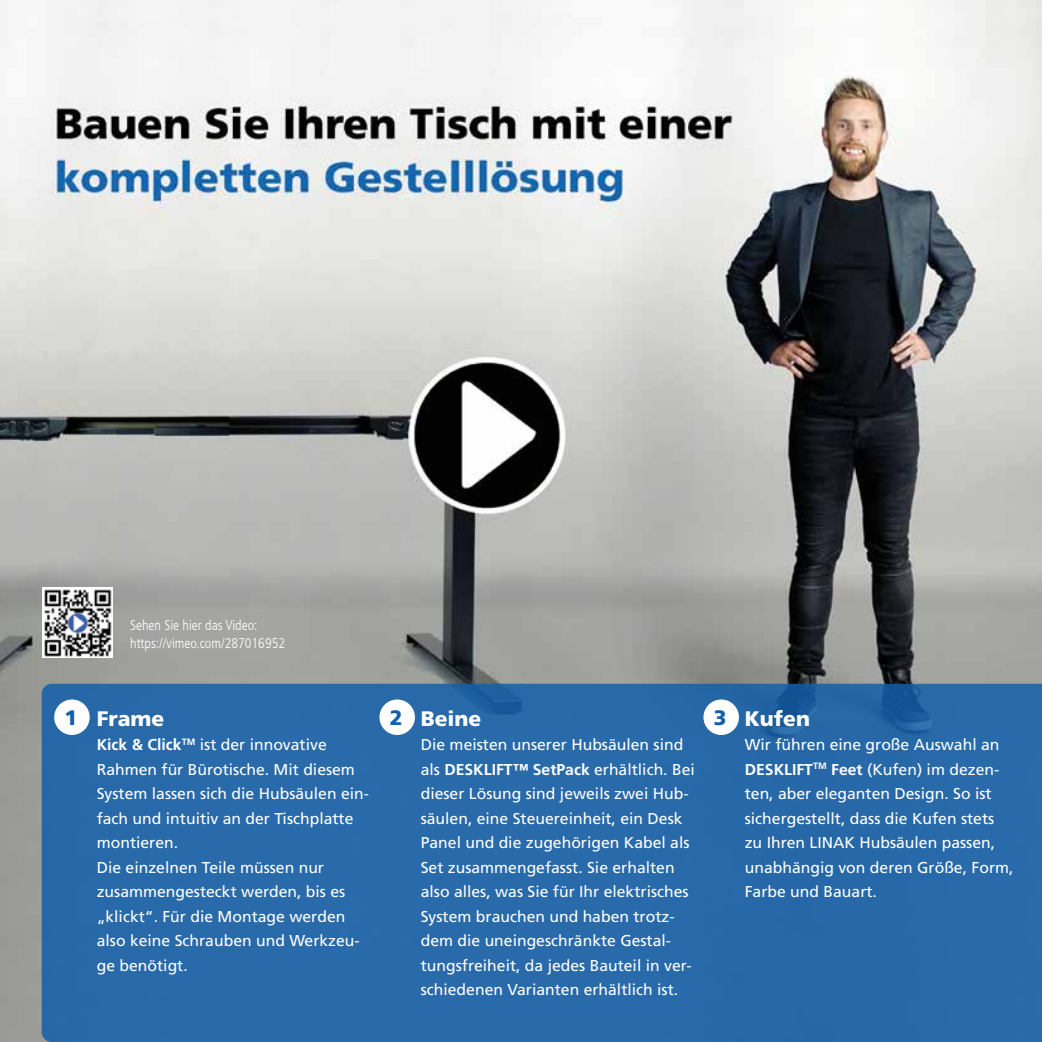
<style>
.page{position:relative;width:1042px;height:1042px;background:#fff}
.page>*{position:absolute;margin:0;border:0;box-sizing:border-box;transform-origin:0 0}
.t1{font:900 21px "Frutiger LT Std";color:#fff}
.t2{font:900 20.82px "Frutiger LT Std";color:#125fab}
.t3{font:15.75px/24.5px "Frutiger LT Std";color:#fff}
.t4{font:300 condensed 14px/17.5px "Frutiger LT Com";color:#fff}
.s1{font-weight:700}
</style>
<div class="page">
<img style="left:0;top:0;width:1042px;height:1042px">
<div style="left:42px;top:684px;width:1000px;height:358px;background:#296aaa"></div>
<div style="left:54px;top:699px;width:36px;height:36px;background:#fff;border-radius:50%"></div>
<div style="left:379px;top:699px;width:36px;height:36px;background:#fff;border-radius:50%"></div>
<div style="left:703px;top:699px;width:36px;height:36px;background:#fff;border-radius:50%"></div>
<img style="left:43px;top:588px;width:69px;height:69px">
<p class="t4" style="left:130px;top:617px;width:156px">Sehen Sie hier das Video: https://vimeo.com/287016952</p>
<h2 class="t2" style="left:65px;top:705px;width:14px">1</h2>
<h2 class="t2" style="left:390px;top:705px;width:14px">2</h2>
<h2 class="t2" style="left:714px;top:705px;width:14px">3</h2>
<h1 class="t1" style="left:421px;top:705px;width:62px">Beine</h1>
<p class="t3" style="left:421px;top:732px;width:275px">Die meisten unserer Hubsäulen sind als <span class="s1">DESKLIFT™ SetPack</span> erhältlich. Bei dieser Lösung sind jeweils zwei Hub&shy;säulen, eine Steuereinheit, ein Desk Panel und die zugehörigen Kabel als Set zusammengefasst. Sie erhalten also alles, was Sie für Ihr elektrisches System brauchen und haben trotz&shy;dem die uneingeschränkte Gestal&shy;tungsfreiheit, da jedes Bauteil in ver&shy;schiedenen Varianten erhältlich ist.</p>
<h1 class="t1" style="left:97px;top:705px;width:69px">Frame</h1>
<p class="t3" style="left:97px;top:732px;width:274px"><span class="s1">Kick &amp; Click</span><sup>TM</sup> ist der innovative<br>Rahmen für Bürotische. Mit diesem<br>System lassen sich die Hubsäulen ein&shy;fach und intuitiv an der Tischplatte montieren.<br>Die einzelnen Teile müssen nur zusammengesteckt werden, bis es „klickt“. Für die Montage werden also keine Schrauben und Werkzeu&shy;ge benötigt.</p>
<h1 class="t1" style="left:745px;top:705px;width:67px">Kufen</h1>
<p class="t3" style="left:745px;top:732px;width:270px">Wir führen eine große Auswahl an<br><span class="s1">DESKLIFT</span><sup>TM</sup> <span class="s1">Feet</span> (Kufen) im dezen&shy;ten, aber eleganten Design. So ist sichergestellt, dass die Kufen stets zu Ihren LINAK Hubsäulen passen, unabhängig von deren Größe, Form,<br>Farbe und Bauart.</p>
</div>
